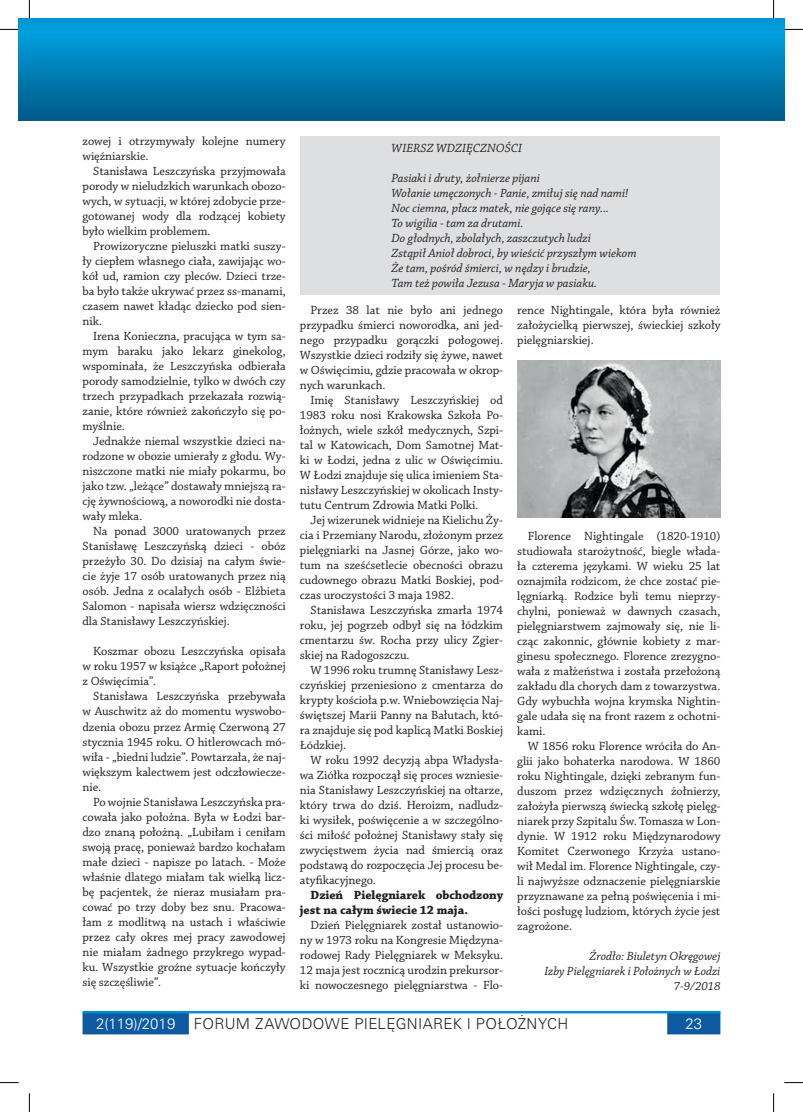
<style>
.page{position:relative;width:803px;height:1112px;background:#fff}
.page>*{position:absolute;margin:0;border:0;box-sizing:border-box;transform-origin:0 0}
.t1{font:15px "USA Light";letter-spacing:.02em;color:#231f20}
.t2{font:15px "USA Light";color:#fff}
.t3{font:12.5px/15px "Chaparral Pro";letter-spacing:-.005em;color:#231f20;text-align:justify}
.t4{font:italic 12.5px/15px "Chaparral Pro";color:#231f20}
.t5{font:700 12.5px/15px "Chaparral Pro";letter-spacing:-.005em;color:#231f20}
.s1{color:#fff}
</style>
<div class="page">
<svg style="left:19px;top:19px;width:10px;height:101px"></svg>
<svg style="left:83px;top:1013px;width:637px;height:21px"></svg>
<hr style="left:83px;top:1010px;width:637px;height:3px;background:#008ed2">
<div style="left:29px;top:19px;width:755px;height:101px;background:linear-gradient(to bottom,#00a5e6,#005b8b)"></div>
<div style="left:300px;top:136px;width:420px;height:158px;background:#dedfe0"></div>
<img style="left:517px;top:360px;width:203px;height:157px">
<svg style="left:0;top:29px;width:19px;height:1px"></svg>
<svg style="left:784px;top:29px;width:19px;height:1px"></svg>
<svg style="left:0;top:1082px;width:19px;height:1px"></svg>
<svg style="left:784px;top:1082px;width:19px;height:1px"></svg>
<svg style="left:29px;top:0;width:1px;height:19px"></svg>
<svg style="left:29px;top:1093px;width:1px;height:18px"></svg>
<svg style="left:773px;top:0;width:1px;height:19px"></svg>
<svg style="left:773px;top:1093px;width:1px;height:18px"></svg>
<p class="t3" style="left:83px;top:134px;width:205px">zowej i otrzymywały kolejne numery więźniarskie.</p>
<p class="t3" style="left:83px;top:164px;width:205px;text-indent:11px">Stanisława Leszczyńska przyjmowała porody w nieludzkich warunkach obozo&shy;wych, w sytuacji, w której zdobycie prze&shy;gotowanej wody dla rodzącej kobiety było wielkim problemem.</p>
<p class="t3" style="left:83px;top:239px;width:205px;text-indent:11px">Prowizoryczne pieluszki matki suszy&shy;ły ciepłem własnego ciała, zawijając wo&shy;kół ud, ramion czy pleców. Dzieci trze&shy;ba było także ukrywać przez ss-manami, czasem nawet kładąc dziecko pod sien&shy;nik.</p>
<p class="t3" style="left:83px;top:329px;width:205px;text-indent:11px">Irena Konieczna, pracująca w tym sa&shy;mym baraku jako lekarz ginekolog, wspominała, że Leszczyńska odbierała porody samodzielnie, tylko w dwóch czy trzech przypadkach przekazała rozwią&shy;zanie, które również zakończyło się po&shy;myślnie.</p>
<p class="t3" style="left:83px;top:434px;width:205px;text-indent:11px">Jednakże niemal wszystkie dzieci na&shy;rodzone w obozie umierały z głodu. Wy&shy;niszczone matki nie miały pokarmu, bo jako tzw. „leżące” dostawały mniejszą ra&shy;cję żywnościową, a noworodki nie dosta&shy;wały mleka.</p>
<p class="t3" style="left:83px;top:524px;width:205px;text-indent:11px">Na ponad 3000 uratowanych przez Stanisławę Leszczyńską dzieci - obóz przeżyło 30. Do dzisiaj na całym świe&shy;cie żyje 17 osób uratowanych przez nią osób. Jedna z ocalałych osób - Elżbieta Salomon - napisała wiersz wdzięczności dla Stanisławy Leszczyńskiej.</p>
<p class="t3" style="left:83px;top:644px;width:205px;text-indent:11px">Koszmar obozu Leszczyńska opisała w roku 1957 w książce „Raport położnej z Oświęcimia”.</p>
<p class="t3" style="left:83px;top:689px;width:205px;text-indent:11px">Stanisława Leszczyńska przebywała w Auschwitz aż do momentu wyswobo&shy;dzenia obozu przez Armię Czerwoną 27 stycznia 1945 roku. O hitlerowcach mó&shy;wiła - „biedni ludzie”. Powtarzała, że naj&shy;większym kalectwem jest odczłowiecze&shy;nie.</p>
<p class="t3" style="left:83px;top:794px;width:205px;text-indent:11px">Po wojnie Stanisława Leszczyńska pra&shy;cowała jako położna. Była w Łodzi bar&shy;dzo znaną położną. „Lubiłam i ceniłam swoją pracę, ponieważ bardzo kochałam małe dzieci - napisze po latach. - Może właśnie dlatego miałam tak wielką licz&shy;bę pacjentek, że nieraz musiałam pra&shy;cować po trzy doby bez snu. Pracowa&shy;łam z modlitwą na ustach i właściwie przez cały okres mej pracy zawodowej nie miałam żadnego przykrego wypad&shy;ku. Wszystkie groźne sytuacje kończyły się szczęśliwie”.</p>
<p class="t4" style="left:391px;top:141px;width:132px">Wier sz Wdzięczności</p>
<p class="t4" style="left:391px;top:171px;width:247px">Pasiaki i druty, żołnierze pijani<br>Wołanie umęczonych - Panie, zmiłuj się nad nami!<br>Noc ciemna, płacz matek, nie gojące się rany...<br>To wigilia - tam za drutami.<br>Do głodnych, zbolałych, zaszczutych ludzi<br>Zstąpił Anioł dobroci, by wieścić przyszłym wiekom Że tam, pośród śmierci, w nędzy i brudzie,<br>Tam też powiła Jezusa - Maryja w pasiaku.</p>
<p class="t3" style="left:300px;top:302px;width:205px;text-indent:11px">Przez 38 lat nie było ani jednego przypadku śmierci noworodka, ani jed&shy;nego przypadku gorączki połogowej.<br>Wszystkie dzieci rodziły się żywe, nawet w Oświęcimiu, gdzie pracowała w okrop&shy;nych warunkach.</p>
<p class="t3" style="left:300px;top:392px;width:205px;text-indent:11px">Imię Stanisławy Leszczyńskiej od 1983 roku nosi Krakowska Szkoła Po&shy;łożnych, wiele szkół medycznych, Szpi&shy;tal w Katowicach, Dom Samotnej Mat&shy;ki w Łodzi, jedna z ulic w Oświęcimiu.<br>W Łodzi znajduje się ulica imieniem Sta&shy;nisławy Leszczyńskiej w okolicach Insty&shy;tutu Centrum Zdrowia Matki Polki.</p>
<p class="t3" style="left:300px;top:512px;width:205px;text-indent:11px">Jej wizerunek widnieje na Kielichu Ży&shy;cia i Przemiany Narodu, złożonym przez pielęgniarki na Jasnej Górze, jako wo&shy;tum na sześćsetlecie obecności obrazu cudownego obrazu Matki Boskiej, pod&shy;czas uroczystości 3 maja 1982.</p>
<p class="t3" style="left:300px;top:602px;width:205px;text-indent:11px">Stanisława Leszczyńska zmarła 1974 roku, jej pogrzeb odbył się na łódzkim cmentarzu św. Rocha przy ulicy Zgier&shy;skiej na Radogoszczu.</p>
<p class="t3" style="left:300px;top:662px;width:205px;text-indent:11px">W 1996 roku trumnę Stanisławy Lesz&shy;czyńskiej przeniesiono z cmentarza do krypty kościoła p.w. Wniebowzięcia Naj&shy;świętszej Marii Panny na Bałutach, któ&shy;ra znajduje się pod kaplicą Matki Boskiej Łódzkiej.</p>
<p class="t3" style="left:300px;top:752px;width:205px;text-indent:11px">W roku 1992 decyzją abpa Władysła&shy;wa Ziółka rozpoczął się proces wzniesie&shy;nia Stanisławy Leszczyńskiej na ołtarze, który trwa do dziś. Heroizm, nadludz&shy;ki wysiłek, poświęcenie a w szczególno&shy;ści miłość położnej Stanisławy stały się zwycięstwem życia nad śmiercią oraz podstawą do rozpoczęcia Jej procesu be&shy;atyfikacyjnego.</p>
<p class="t5" style="left:300px;top:887px;width:205px;text-indent:11px">Dzień Pielęgniarek obchodzony jest na całym świecie 12 maja.</p>
<p class="t3" style="left:300px;top:917px;width:205px;text-indent:11px">Dzień Pielęgniarek został ustanowio&shy;ny w 1973 roku na Kongresie Międzyna&shy;rodowej Rady Pielęgniarek w Meksyku.<br>12 maja jest rocznicą urodzin prekursor&shy;ki nowoczesnego pielęgniarstwa - Flo-</p>
<p class="t3" style="left:517px;top:302px;width:205px">rence Nightingale, która była również założycielką pierwszej, świeckiej szkoły pielęgniarskiej.</p>
<p class="t3" style="left:517px;top:529px;width:205px;text-indent:11px">Florence Nightingale (1820-1910) studiowała starożytność, biegle włada&shy;ła czterema językami. W wieku 25 lat oznajmiła rodzicom, że chce zostać pie&shy;lęgniarką. Rodzice byli temu nieprzy&shy;chylni, ponieważ w dawnych czasach, pielęgniarstwem zajmowały się, nie li&shy;cząc zakonnic, głównie kobiety z mar&shy;ginesu społecznego. Florence zrezygno&shy;wała z małżeństwa i została przełożoną zakładu dla chorych dam z towarzystwa.<br>Gdy wybuchła wojna krymska Nightin&shy;gale udała się na front razem z ochotni&shy;kami.</p>
<p class="t3" style="left:517px;top:739px;width:205px;text-indent:11px">W 1856 roku Florence wróciła do An&shy;glii jako bohaterka narodowa. W 1860 roku Nightingale, dzięki zebranym fun&shy;duszom przez wdzięcznych żołnierzy, założyła pierwszą świecką szkołę pielęg&shy;niarek przy Szpitalu Św. Tomasza w Lon&shy;dynie. W 1912 roku Międzynarodowy Komitet Czerwonego Krzyża ustano&shy;wił Medal im. Florence Nightingale, czy&shy;li najwyższe odznaczenie pielęgniarskie przyznawane za pełną poświęcenia i mi&shy;łości posługę ludziom, których życie jest zagrożone.</p>
<p class="t4" style="left:544px;top:949px;width:178px;text-align:right">Źrodło: Biuletyn Okręgowej<br>Izby Pielęgniarek i Położnych w Łodzi<br>7-9/2018</p>
<p class="t1" style="left:96px;top:1015px;width:474px"><span class="s1">2(119)/2019</span> FORUM ZAWODOWE PIELĘGNIAREK I POŁOŻNYCH</p>
<p class="t2" style="left:685px;top:1015px;width:18px">23</p>
</div>
